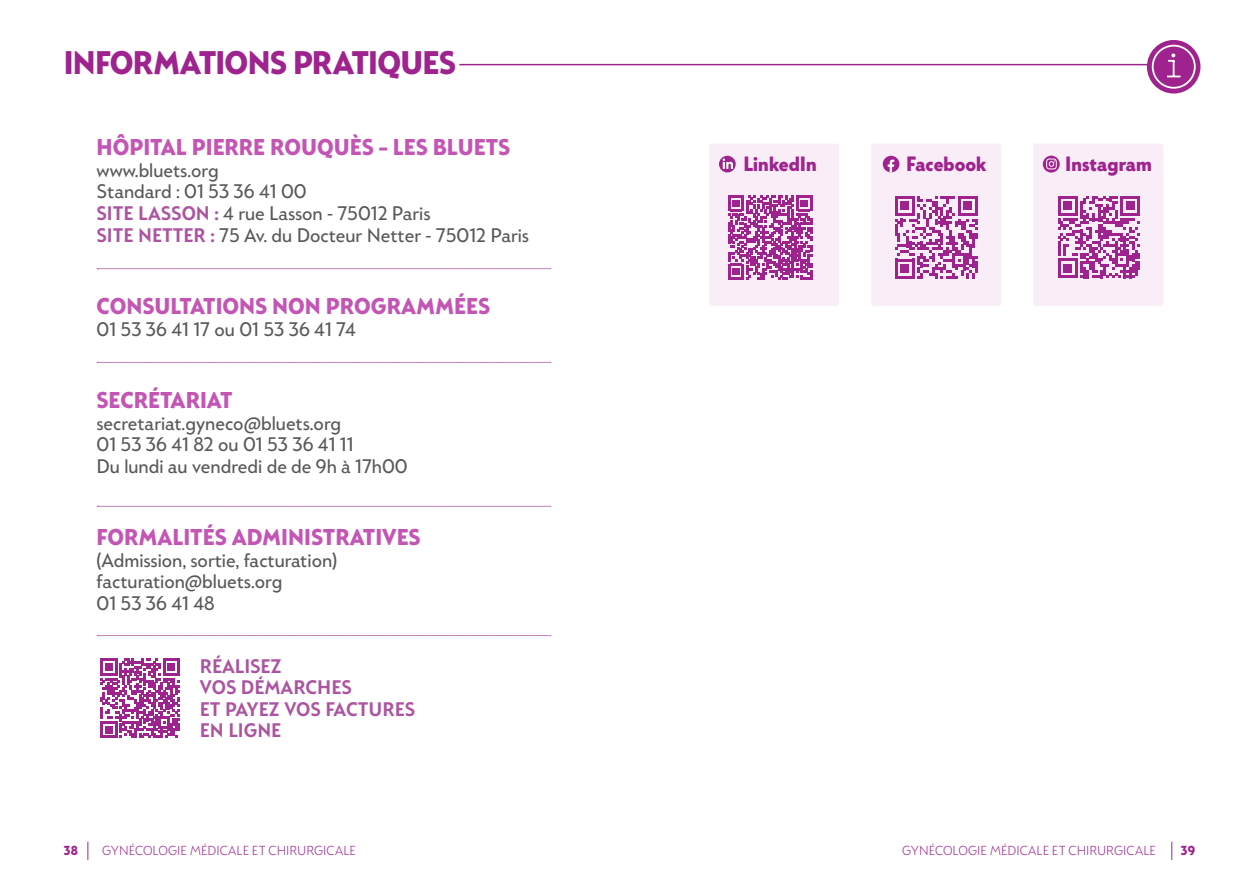
<style>
.page{position:relative;width:1259px;height:893px;background:#fff}
.page>*{position:absolute;margin:0;border:0;box-sizing:border-box;transform-origin:0 0}
.TITRE_2{font:700 30px "Mack";letter-spacing:-.025em;color:#9f238e}
.t1{font:700 21px "Mack";color:#c355b4}
.TITRE_2-2{font:700 19.05px "Mack";letter-spacing:.005em;color:#9f238e}
.t2{font:18px/21.6px "Mack";color:#57585a}
.t3{font:600 18px/21.6px "Mack";color:#ac54a1}
.t4{font:300 12px "Mack";color:#9f238e}
.t5{font:700 12px "Mack";color:#9f238e}
.s1{font-weight:600;color:#ac54a1}
</style>
<div class="page">
<svg style="left:1171px;top:842px;width:1px;height:18px"></svg>
<svg style="left:87px;top:842px;width:1px;height:18px"></svg>
<hr style="left:459px;top:64px;width:731px;height:1px;background:#9f238e">
<svg style="left:97px;top:268px;width:454px;height:1px"></svg>
<svg style="left:97px;top:362px;width:454px;height:1px"></svg>
<svg style="left:97px;top:506px;width:454px;height:1px"></svg>
<svg style="left:97px;top:635px;width:454px;height:1px"></svg>
<svg style="left:100px;top:659px;width:80px;height:79px"></svg>
<div style="left:1147px;top:40px;width:53px;height:54px;background:#9f238e;border-radius:50%"></div>
<svg style="left:1151px;top:44px;width:45px;height:46px"></svg>
<div style="left:871px;top:144px;width:130px;height:162px;background:#f9eef7;border-radius:3px"></div>
<svg style="left:882px;top:156px;width:17px;height:16px"></svg>
<svg style="left:887px;top:160px;width:7px;height:12px"></svg>
<svg style="left:895px;top:196px;width:82px;height:83px"></svg>
<div style="left:1033px;top:144px;width:130px;height:162px;background:#f9eef7;border-radius:3px"></div>
<svg style="left:1042px;top:156px;width:17px;height:17px"></svg>
<svg style="left:1046px;top:158px;width:10px;height:11px"></svg>
<svg style="left:1058px;top:196px;width:82px;height:82px"></svg>
<div style="left:709px;top:144px;width:130px;height:162px;background:#f9eef7;border-radius:3px"></div>
<div style="left:719px;top:156px;width:16px;height:16px;background:#9f238e;border-radius:50%"></div>
<svg style="left:722px;top:158px;width:11px;height:11px"></svg>
<svg style="left:728px;top:195px;width:84px;height:85px"></svg>
<p class="TITRE_2" style="left:64px;top:43px;width:394px">INFORMATIONS PRATIQUES</p>
<p class="t1" style="left:97px;top:133px;width:415px">HÔPITAL PIERRE ROUQUÈS – LES BLUETS</p>
<p class="t2" style="left:97px;top:160px;width:434px">www.bluets.org<br>Standard : 01 53 36 41 00<br><span class="s1">SITE LASSON :</span> 4 rue Lasson - 75012 Paris<br><span class="s1">SITE NETTER :</span> 75 Av. du Docteur Netter - 75012 Paris</p>
<p class="t1" style="left:97px;top:292px;width:395px">CONSULTATIONS NON PROGRAMMÉES</p>
<p class="t2" style="left:97px;top:318px;width:261px">01 53 36 41 17 ou 01 53 36 41 74</p>
<p class="t1" style="left:97px;top:386px;width:137px">SECRÉTARIAT</p>
<p class="t2" style="left:97px;top:412px;width:313px">secretariat.gyneco@bluets.org<br>01 53 36 41 82 ou 01 53 36 41 11<br>Du lundi au vendredi de de 9h à 17h00</p>
<p class="t1" style="left:97px;top:523px;width:325px">FORMALITÉS ADMINISTRATIVES</p>
<p class="t2" style="left:97px;top:549px;width:242px">(Admission, sortie, facturation) facturation@bluets.org<br>01 53 36 41 48</p>
<p class="t3" style="left:200px;top:655px;width:217px">RÉALISEZ<br>VOS DÉMARCHES<br>ET PAYEZ VOS FACTURES<br>EN LIGNE</p>
<p class="TITRE_2-2" style="left:743px;top:152px;width:75px">LinkedIn</p>
<p class="TITRE_2-2" style="left:906px;top:152px;width:82px">Facebook</p>
<p class="TITRE_2-2" style="left:1065px;top:152px;width:88px">Instagram</p>
<p class="t5" style="left:64px;top:843px;width:16px">38</p>
<p class="t4" style="left:102px;top:843px;width:255px">GYNÉCOLOGIE MÉDICALE ET CHIRURGICALE</p>
<p class="t4" style="left:902px;top:843px;width:255px">GYNÉCOLOGIE MÉDICALE ET CHIRURGICALE</p>
<p class="t5" style="left:1181px;top:843px;width:16px">39</p>
</div>
